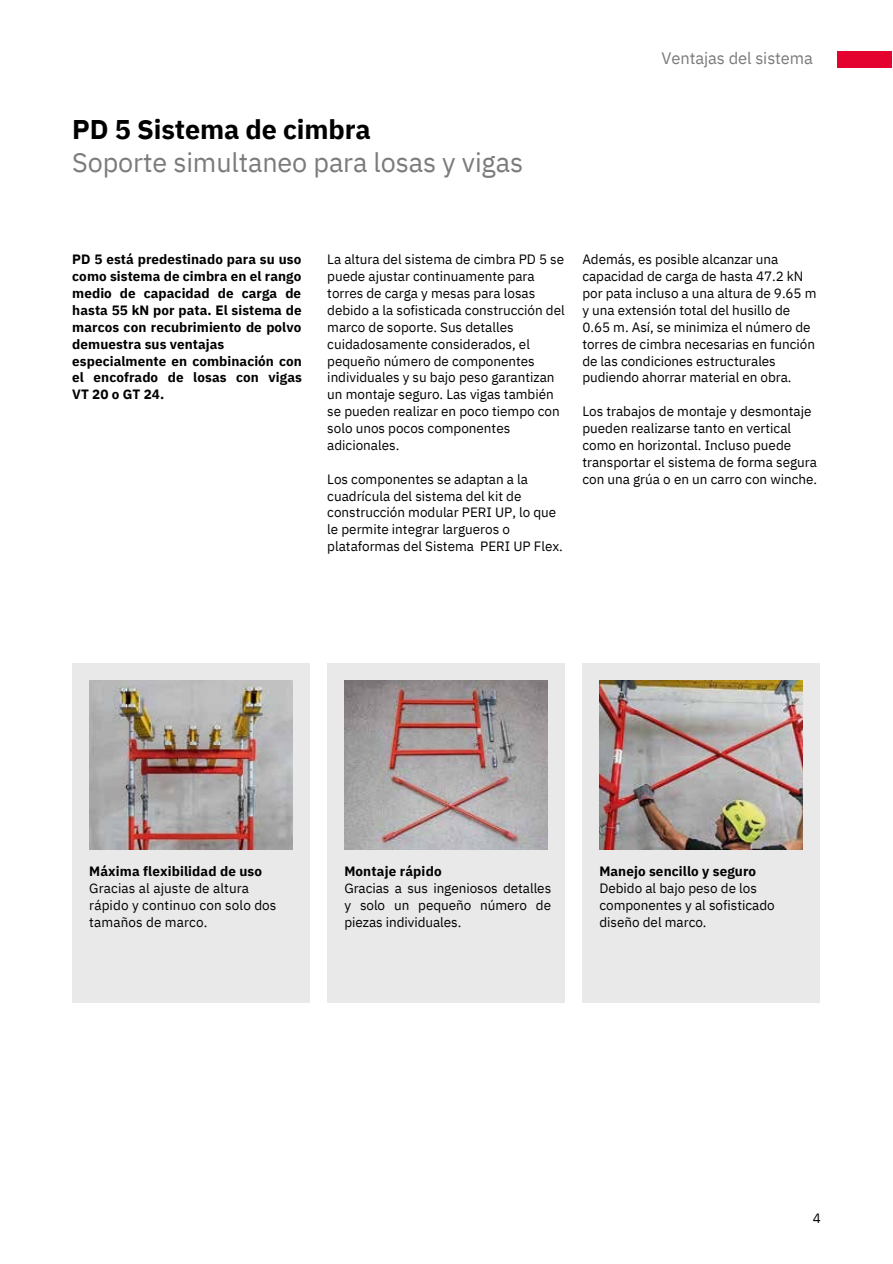
<style>
.page{position:relative;width:893px;height:1264px;background:#fff}
.page>*{position:absolute;margin:0;border:0;box-sizing:border-box;transform-origin:0 0}
.t1{font:27px "IBM Plex Sans";letter-spacing:-.005em;color:#7c7b7b}
.t2{font:700 27px "IBM Plex Sans";letter-spacing:-.005em;color:#000}
.t3{font:16.5px "IBM Plex Sans";letter-spacing:-.005em;color:#7c7b7b}
.t4{font:13.5px/16.8px "IBM Plex Sans";color:#000}
.t5{font:700 13.5px/16.8px "IBM Plex Sans";letter-spacing:.005em;color:#000;text-align:justify}
.s1{font-weight:700}
</style>
<div class="page">
<div style="left:72px;top:663px;width:238px;height:339px;background:#e9e9e9"></div>
<div style="left:327px;top:663px;width:238px;height:339px;background:#e9e9e9"></div>
<div style="left:582px;top:663px;width:238px;height:339px;background:#e9e9e9"></div>
<div style="left:837px;top:51px;width:55px;height:17px;background:#e4032e"></div>
<img style="left:89px;top:680px;width:204px;height:169px">
<img style="left:344px;top:680px;width:204px;height:169px">
<img style="left:599px;top:680px;width:203px;height:169px">
<p class="t2" style="left:72px;top:111px;width:300px">PD 5 Sistema de cimbra</p>
<p class="t1" style="left:72px;top:144px;width:452px">Soporte simultaneo para losas y vigas</p>
<p class="t3" style="left:661px;top:47px;width:153px">Ventajas del sistema</p>
<p class="t5" style="left:72px;top:251px;width:231px">PD 5 está predestinado para su uso como sistema de cimbra en el rango medio de capacidad de carga de hasta 55 kN por pata. El sistema de marcos con recubrimiento de polvo demuestra sus ventajas</p>
<p class="t5" style="left:72px;top:352px;width:231px">especialmente en combinación con el encofrado de losas con vigas VT 20 o GT 24.</p>
<p class="t4" style="left:327px;top:251px;width:239px">La altura del sistema de cimbra PD 5 se puede ajustar continuamente para torres de carga y mesas para losas debido a la sofisticada construcción del marco de soporte. Sus detalles cuidadosamente considerados, el pequeño número de componentes individuales y su bajo peso garantizan un montaje seguro. Las vigas también se pueden realizar en poco tiempo con solo unos pocos componentes adicionales.</p>
<p class="t4" style="left:327px;top:470px;width:237px">Los componentes se adaptan a la cuadrícula del sistema del kit de construcción modular PERI UP, lo que le permite integrar largueros o plataformas del Sistema PERI UP Flex.</p>
<p class="t4" style="left:582px;top:251px;width:236px">Además, es posible alcanzar una capacidad de carga de hasta 47.2 kN por pata incluso a una altura de 9.65 m y una extensión total del husillo de 0.65 m. Así, se minimiza el número de torres de cimbra necesarias en función de las condiciones estructurales pudiendo ahorrar material en obra.</p>
<p class="t4" style="left:582px;top:402px;width:236px">Los trabajos de montaje y desmontaje pueden realizarse tanto en vertical como en horizontal. Incluso puede transportar el sistema de forma segura con una grúa o en un carro con winche.</p>
<p class="t4" style="left:89px;top:862px;width:189px"><span class="s1">Máxima flexibilidad de uso<br></span>Gracias al ajuste de altura rápido y continuo con solo dos tamaños de marco.</p>
<p class="t5" style="left:344px;top:862px;width:99px">Montaje rápido</p>
<p class="t4" style="left:344px;top:879px;width:208px;text-align:justify">Gracias a sus ingeniosos detalles y solo un pequeño número de piezas individuales.</p>
<p class="t5" style="left:599px;top:862px;width:158px">Manejo sencillo y seguro</p>
<p class="t4" style="left:599px;top:879px;width:177px">Debido al bajo peso de los componentes y al sofisticado diseño del marco.</p>
<p class="t4" style="left:812px;top:1208px;width:10px">4</p>
</div>
